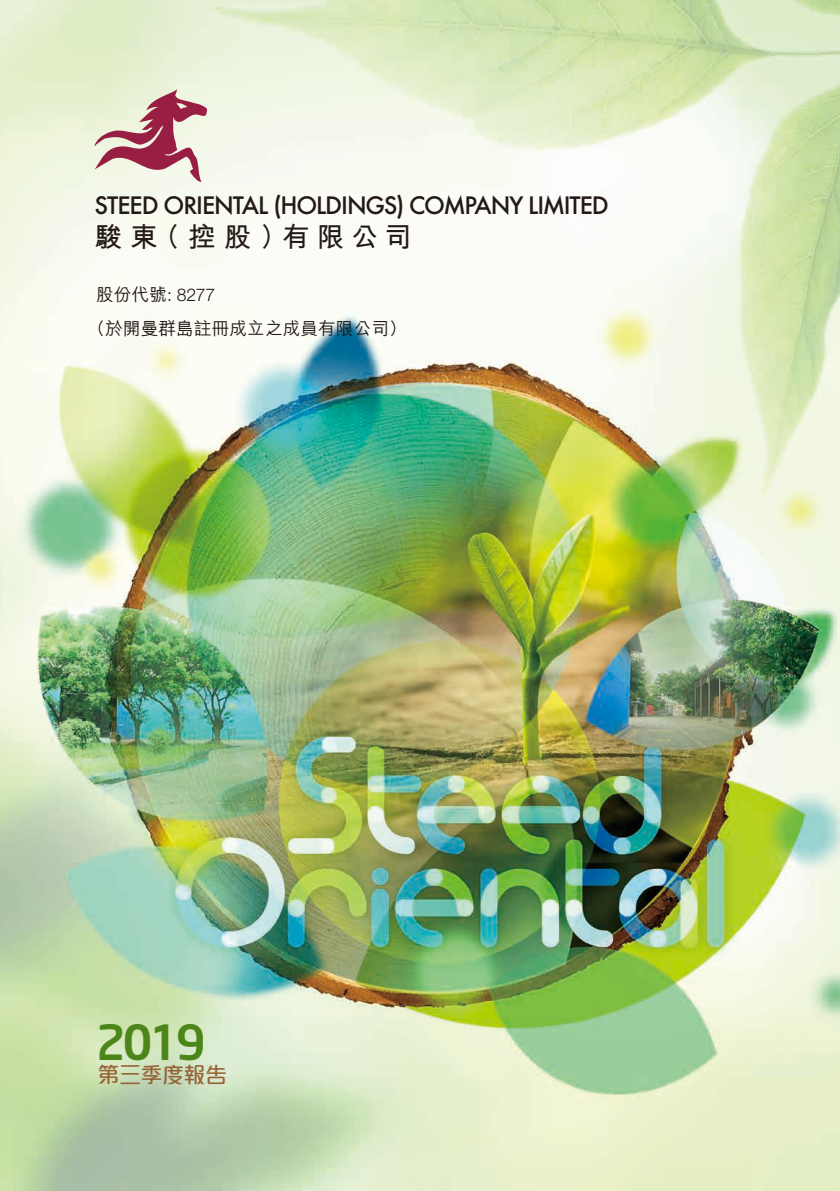
<style>
.page{position:relative;width:840px;height:1191px;background:#fff}
.page>*{position:absolute;margin:0;border:0;box-sizing:border-box;transform-origin:0 0}
.t1{font:500 48px "Neo Sans";color:#4c861a}
.t2{font:700 27.6px "M Hei HK";letter-spacing:.26em;color:#231916}
.t3{font:500 23.4px "Futura";letter-spacing:-.05em;color:#231916}
.t4{font:500 22px "M Elle HK";letter-spacing:-.025em;color:#966235}
.t5{font:500 17.6px "M Hei HK";letter-spacing:.005em;color:#231916}
.t6{font:300 17.6px "Helvetica Neue LT Std";color:#231916}
.s1{font-family:"M Hei HK";font-weight:500}
</style>
<div class="page">
<img style="left:0;top:0;width:839px;height:1191px">
<svg style="left:94px;top:89px;width:113px;height:94px;background:#d1abab"></svg>
<p class="t3" style="left:94px;top:189px;width:515px">STEED ORIENTAL (HOLDINGS) COMPANY LIMITED</p>
<p class="t2" style="left:94px;top:217px;width:65px">駿東</p>
<p class="t2" style="left:152px;top:217px;width:137px">（控股）</p>
<p class="t2" style="left:282px;top:217px;width:131px">有限公司</p>
<p class="t6" style="left:96px;top:283px;width:121px"><span class="s1">股份代號</span>: 8277</p>
<p class="t5" style="left:87px;top:316px;width:320px">（於開曼群島註冊成立之成員有限公司(</p>
<h1 class="t1" style="left:96px;top:1022px;width:112px">2019</h1>
<p class="t4" style="left:98px;top:1063px;width:131px">第三季度報告</p>
</div>
